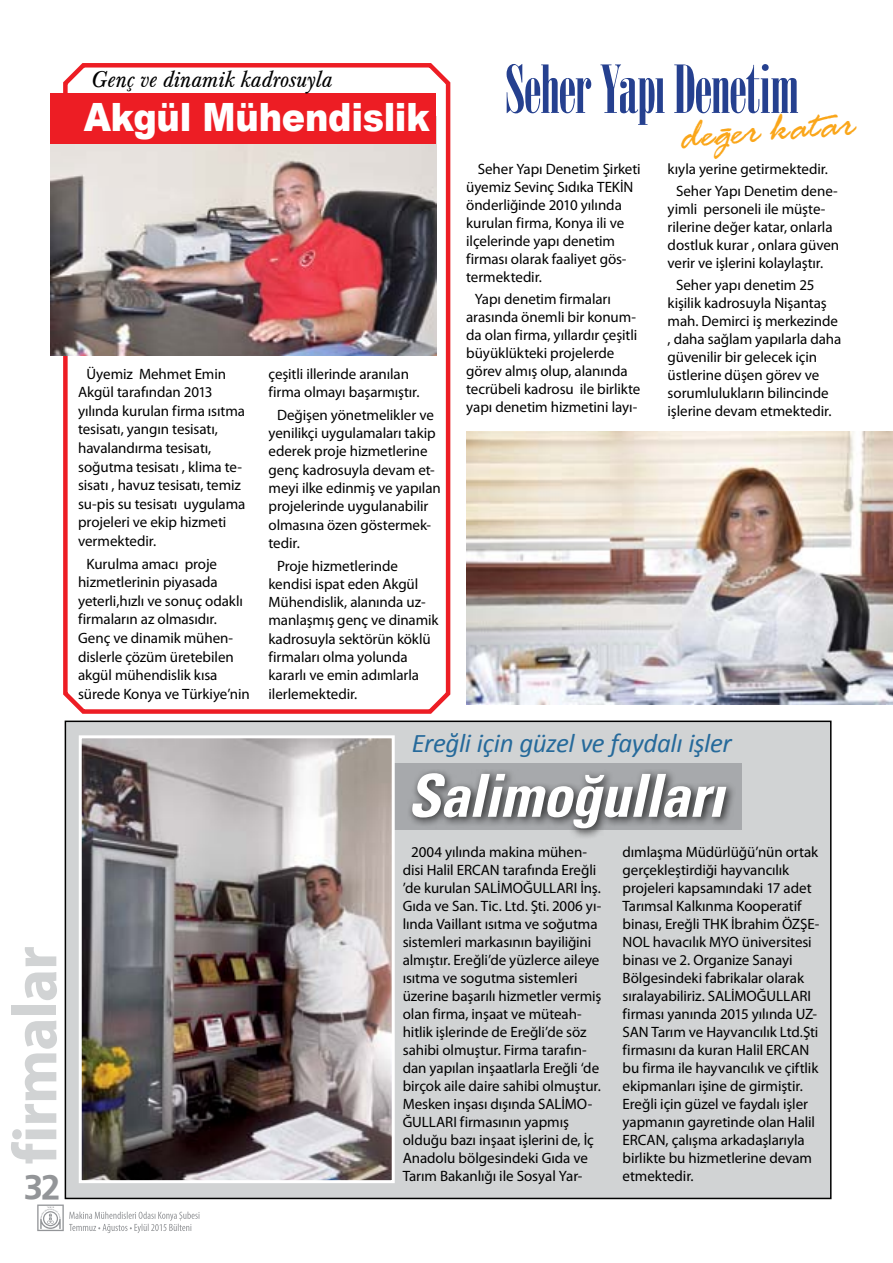
<style>
.page{position:relative;width:893px;height:1263px;background:#fff}
.page>*{position:absolute;margin:0;border:0;box-sizing:border-box;transform-origin:0 0}
.t1{font:66px "Onyx";letter-spacing:-.015em;color:#25408f}
.t2{font:700 63px "Myriad Pro";letter-spacing:-.015em;color:#d1d3d4}
.t3{font:italic 59.4px "Univers Con T Bold";letter-spacing:-.015em;color:#fff}
.t4{font:italic 45px "Ragel";color:#faa61a}
.t5{font:900 39px "Arial";letter-spacing:-.01em;color:#fff;scale:.9 1}
.t6{font:700 36px "Fruga San";color:#939598}
.t7{font:italic 27px "Calibri";letter-spacing:-.015em;color:#266a9b}
.t8{font:21px "Baske K Font";letter-spacing:-.005em;color:#000}
.t9{font:15px/18px "Myriad Pro";letter-spacing:-.005em;color:#000}
</style>
<div class="page">
<svg style="left:37px;top:1204px;width:162px;height:29px"></svg>
<div style="left:65px;top:721px;width:766px;height:477px;background:#d1d3d4"></div>
<div style="left:65px;top:720px;width:766px;height:479px;border:2px solid #000"></div>
<img style="left:466px;top:431px;width:427px;height:273px">
<svg style="left:61px;top:63px;width:390px;height:651px"></svg>
<img style="left:51px;top:144px;width:385px;height:212px">
<div style="left:51px;top:94px;width:385px;height:50px;background:#ed1d24"></div>
<div style="left:389px;top:763px;width:352px;height:67px;background:#a7a9ac"></div>
<img style="left:83px;top:739px;width:308px;height:440px">
<div style="left:79px;top:735px;width:316px;height:448px;border:3px solid #fff"></div>
<div style="left:407px;top:769px;width:330px;height:70px;background:#000;opacity:.75"></div>
<p class="t2" style="left:-6px;top:1164px;width:220px;rotate:-90deg">firmalar</p>
<h3 class="t6" style="left:24px;top:1166px;width:38px">32</h3>
<p class="t8" style="left:90px;top:66px;width:243px">Genç ve dinamik kadrosuyla</p>
<p class="t5" style="left:84px;top:88px;width:386px">Akgül Mühendislik</p>
<p class="t9" style="left:78px;top:364px;width:169px;line-height:18.6px;text-indent:9px">Üyemiz Mehmet Emin<br>Akgül tarafından 2013 yılında kurulan firma ısıtma tesisatı, yangın tesisatı, havalandırma tesisatı, soğutma tesisatı , klima te&shy;sisatı , havuz tesisatı, temiz su-pis su tesisatı uygulama projeleri ve ekip hizmeti vermektedir.</p>
<p class="t9" style="left:78px;top:554px;width:173px;line-height:18.6px;text-indent:9px">Kurulma amacı proje hizmetlerinin piyasada yeterli,hızlı ve sonuç odaklı firmaların az olmasıdır.<br>Genç ve dinamik mühen&shy;dislerle çözüm üretebilen akgül mühendislik kısa sürede Konya ve Türkiye’nin</p>
<p class="t9" style="left:269px;top:364px;width:153px">çeşitli illerinde aranılan firma olmayı başarmıştır.</p>
<p class="t9" style="left:269px;top:405px;width:174px;text-indent:9px">Değişen yönetmelikler ve yenilikçi uygulamaları takip ederek proje hizmetlerine genç kadrosuyla devam et&shy;meyi ilke edinmiş ve yapılan projelerinde uygulanabilir olmasına özen göstermek&shy;tedir.</p>
<p class="t9" style="left:269px;top:556px;width:171px;text-indent:9px">Proje hizmetlerinde kendisi ispat eden Akgül<br>Mühendislik, alanında uz&shy;manlaşmış genç ve dinamik kadrosuyla sektörün köklü firmaları olma yolunda kararlı ve emin adımlarla ilerlemektedir.</p>
<p class="t1" style="left:505px;top:51px;width:295px">Seher Yapı Denetim</p>
<p class="t4" style="left:679px;top:111px;width:177px;rotate:-5deg">deger katar</p>
<p class="t9" style="left:466px;top:160px;width:176px;text-indent:12px">Seher Yapı Denetim Şirketi üyemiz Sevinç Sıdıka TEKİN önderliğinde 2010 yılında kurulan firma, Konya ili ve ilçelerinde yapı denetim firması olarak faaliyet gös&shy;termektedir.</p>
<p class="t9" style="left:466px;top:290px;width:176px;text-indent:9px">Yapı denetim firmaları arasında önemli bir konum&shy;da olan firma, yıllardır çeşitli büyüklükteki projelerde görev almış olup, alanında tecrübeli kadrosu ile birlikte yapı denetim hizmetini layı-</p>
<p class="t9" style="left:668px;top:160px;width:162px">kıyla yerine getirmektedir.</p>
<p class="t9" style="left:668px;top:182px;width:173px;text-indent:9px">Seher Yapı Denetim dene&shy;yimli personeli ile müşte&shy;rilerine değer katar, onlarla dostluk kurar , onlara güven verir ve işlerini kolaylaştır.</p>
<p class="t9" style="left:668px;top:276px;width:175px;text-indent:9px">Seher yapı denetim 25 kişilik kadrosuyla Nişantaş mah. Demirci iş merkezinde , daha sağlam yapılarla daha güvenilir bir gelecek için üstlerine düşen görev ve sorumlulukların bilincinde işlerine devam etmektedir.</p>
<p class="t7" style="left:412px;top:725px;width:321px">Ereğli için güzel ve faydalı işler</p>
<p class="t3" style="left:408px;top:759px;width:318px">Salimoğulları</p>
<p class="t9" style="left:403px;top:842px;width:200px;text-indent:9px">2004 yılında makina mühen&shy;disi Halil ERCAN tarafında Ereğli ’de kurulan SALİMOĞULLARI İnş.<br>Gıda ve San. Tic. Ltd. Şti. 2006 yı&shy;lında Vaillant ısıtma ve soğutma sistemleri markasının bayiliğini almıştır. Ereğli’de yüzlerce aileye ısıtma ve sogutma sistemleri üzerine başarılı hizmetler vermiş olan firma, inşaat ve müteah&shy;hitlik işlerinde de Ereğli’de söz sahibi olmuştur. Firma tarafın&shy;dan yapılan inşaatlarla Ereğli ‘de birçok aile daire sahibi olmuştur.<br>Mesken inşası dışında SALİMO-<br>ĞULLARI firmasının yapmış olduğu bazı inşaat işlerini de, İç<br>Anadolu bölgesindeki Gıda ve<br>Tarım Bakanlığı ile Sosyal Yar-</p>
<p class="t9" style="left:623px;top:842px;width:198px">dımlaşma Müdürlüğü’nün ortak gerçekleştirdiği hayvancılık projeleri kapsamındaki 17 adet<br>Tarımsal Kalkınma Kooperatif binası, Ereğli THK İbrahim ÖZŞE-<br>NOL havacılık MYO üniversitesi binası ve 2. Organize Sanayi<br>Bölgesindeki fabrikalar olarak sıralayabiliriz. SALİMOĞULLARI firması yanında 2015 yılında UZ-<br>SAN Tarım ve Hayvancılık Ltd.Şti firmasını da kuran Halil ERCAN bu firma ile hayvancılık ve çiftlik ekipmanları işine de girmiştir.<br>Ereğli için güzel ve faydalı işler yapmanın gayretinde olan Halil<br>ERCAN, çalışma arkadaşlarıyla birlikte bu hizmetlerine devam etmektedir.</p>
</div>
